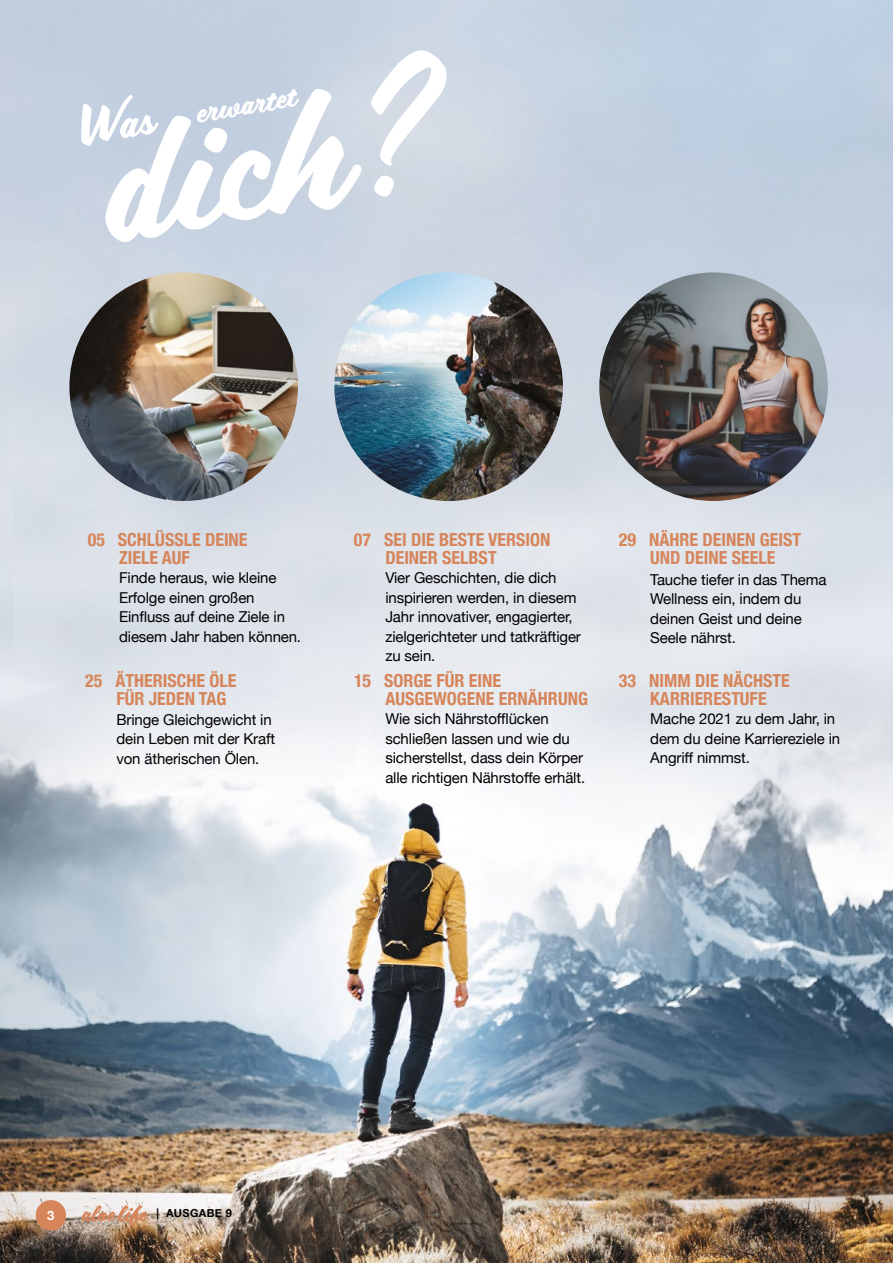
<style>
.page{position:relative;width:893px;height:1263px;background:#fff}
.page>*{position:absolute;margin:0;border:0;box-sizing:border-box;transform-origin:0 0}
.t1{font:172.2px "Scriptorama JF Tradeshow";color:#fff}
.t2{font:33.3px "Scriptorama JF Tradeshow";color:#fff}
.t3{font:700 condensed 18px/18px "Helvetica Neue";color:#d6855b}
.t4{font:15px/19.5px "Helvetica Neue";letter-spacing:-.01em;color:#000}
.t5{font:700 12.9px "Helvetica Neue";color:#fff}
.t6{font:700 11.1px "Helvetica Neue";letter-spacing:.03em;color:#000}
.s1{font-size:49.05px}
</style>
<div class="page">
<img style="left:0;top:0;width:893px;height:1263px">
<img style="left:599px;top:272px;width:229px;height:229px;border-radius:114px">
<img style="left:334px;top:272px;width:229px;height:229px;border-radius:114px">
<img style="left:69px;top:272px;width:229px;height:229px;border-radius:114px">
<div style="left:36px;top:1200px;width:30px;height:30px;background:#d6855b;border-radius:50%"></div>
<svg style="left:82px;top:1205px;width:67px;height:21px"></svg>
<h1 class="t1" style="left:76px;top:63px;width:364px;rotate:-10deg">dich?</h1>
<h2 class="t2" style="left:75px;top:109px;width:221px;rotate:-10deg"><span class="s1">Was</span> erwartet</h2>
<p class="t3" style="left:119px;top:529px;width:130px;text-indent:-31px">05 SCHLÜSSLE DEINE<br>ZIELE AUF</p>
<p class="t4" style="left:119px;top:569px;width:184px">Finde heraus, wie kleine<br>Erfolge einen großen<br>Einfluss auf deine Ziele in diesem Jahr haben können.</p>
<p class="t3" style="left:117px;top:670px;width:121px;line-height:18.5px;text-indent:-31px">25 ÄTHERISCHE ÖLE<br>FÜR JEDEN TAG</p>
<p class="t4" style="left:116px;top:710px;width:160px">Bringe Gleichgewicht in dein Leben mit der Kraft von ätherischen Ölen.</p>
<p class="t3" style="left:385px;top:529px;width:167px;text-indent:-31px">07 SEI DIE BESTE VERSION<br>DEINER SELBST</p>
<p class="t4" style="left:385px;top:569px;width:197px">Vier Geschichten, die dich inspirieren werden, in diesem<br>Jahr innovativer, engagierter, zielgerichteter und tatkräftiger zu sein.</p>
<p class="t3" style="left:385px;top:670px;width:204px;text-indent:-31px">15 SORGE FÜR EINE<br>AUSGEWOGENE ERNÄHRUNG</p>
<p class="t4" style="left:385px;top:710px;width:201px">Wie sich Nährstofflücken schließen lassen und wie du sicherstellst, dass dein Körper alle richtigen Nährstoffe erhält.</p>
<p class="t3" style="left:619px;top:529px;width:184px;text-align:center">29 NÄHRE DEINEN GEIST<br>UND DEINE SEELE</p>
<p class="t4" style="left:650px;top:570px;width:178px">Tauche tiefer in das Thema<br>Wellness ein, indem du deinen Geist und deine<br>Seele nährst.</p>
<p class="t3" style="left:619px;top:670px;width:172px;text-align:center">33 NIMM DIE NÄCHSTE<br>KARRIERESTUFE</p>
<p class="t4" style="left:650px;top:710px;width:191px">Mache 2021 zu dem Jahr, in dem du deine Karriereziele in<br>Angriff nimmst.</p>
<p class="t5" style="left:47px;top:1205px;width:9px">3</p>
<p class="t6" style="left:156px;top:1205px;width:77px">| AUSGABE 9</p>
</div>
